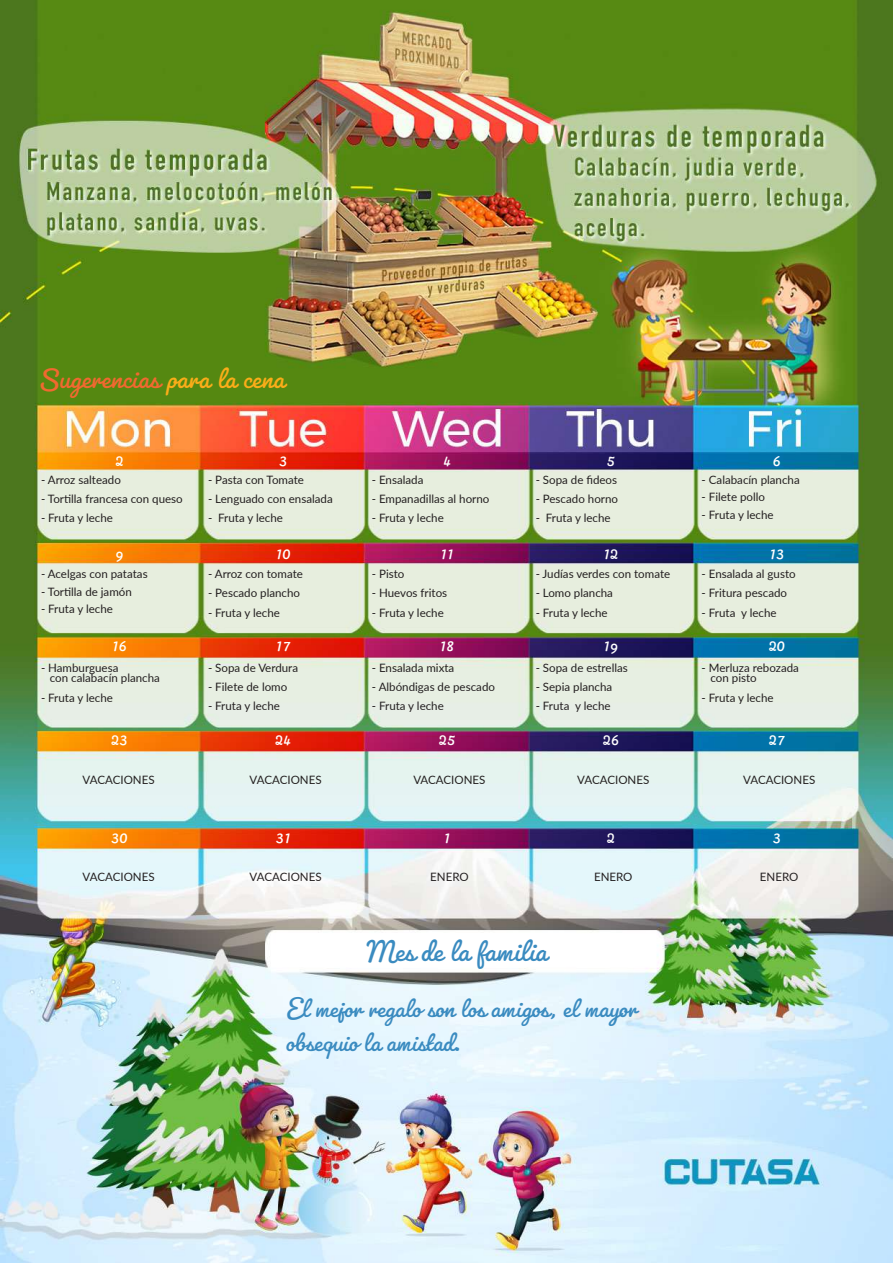
<style>
.page{position:relative;width:893px;height:1263px;background:#fff}
.page>*{position:absolute;margin:0;border:0;box-sizing:border-box;transform-origin:0 0}
.t1{font:33px "Pacifico";color:#3a8bc0}
.t2{font:31.5px "Pacifico";letter-spacing:.01em;color:#f16930}
.t3{font:28.5px/34.2px "Pacifico";color:#3a8bc0}
.t4{font:19.5px "Pacifico";color:#fff}
.t5{font:11.55px/10.8px "Lato";color:#231f20}
.s1{color:#faad19}
</style>
<div class="page">
<img style="left:0;top:0;width:893px;height:1263px">
<h2 class="t2" style="left:39px;top:359px;width:247px">Sugerencias <span class="s1">para la cena</span></h2>
<h3 class="t4" style="left:115px;top:447px;width:10px">2</h3>
<h3 class="t4" style="left:279px;top:447px;width:10px">3</h3>
<h3 class="t4" style="left:443px;top:447px;width:10px">4</h3>
<h3 class="t4" style="left:606px;top:447px;width:10px">5</h3>
<p class="t5" style="left:41px;top:474px;width:81px">- Arroz salteado</p>
<p class="t5" style="left:41px;top:493px;width:143px">- Tortilla francesa con queso</p>
<p class="t5" style="left:41px;top:512px;width:73px">- Fruta y leche</p>
<p class="t5" style="left:208px;top:474px;width:97px">- Pasta con Tomate</p>
<p class="t5" style="left:208px;top:493px;width:126px">- Lenguado con ensalada</p>
<p class="t5" style="left:208px;top:512px;width:76px">- Fruta y leche</p>
<p class="t5" style="left:372px;top:474px;width:53px">- Ensalada</p>
<p class="t5" style="left:372px;top:493px;width:119px">- Empanadillas al horno</p>
<p class="t5" style="left:372px;top:512px;width:73px">- Fruta y leche</p>
<p class="t5" style="left:536px;top:474px;width:83px">- Sopa de fideos</p>
<p class="t5" style="left:536px;top:493px;width:84px">- Pescado horno</p>
<p class="t5" style="left:536px;top:512px;width:76px">- Fruta y leche</p>
<h3 class="t4" style="left:773px;top:447px;width:9px">6</h3>
<p class="t5" style="left:702px;top:474px;width:100px">- Calabacín plancha</p>
<p class="t5" style="left:702px;top:491px;width:65px">- Filete pollo</p>
<p class="t5" style="left:702px;top:509px;width:73px">- Fruta y leche</p>
<h3 class="t4" style="left:115px;top:541px;width:10px">9</h3>
<h3 class="t4" style="left:276px;top:541px;width:16px">10</h3>
<h3 class="t4" style="left:440px;top:541px;width:14px">11</h3>
<h3 class="t4" style="left:603px;top:541px;width:16px">12</h3>
<h3 class="t4" style="left:769px;top:541px;width:16px">13</h3>
<p class="t5" style="left:41px;top:568px;width:108px">- Acelgas con patatas</p>
<p class="t5" style="left:41px;top:585px;width:92px">- Tortilla de jamón</p>
<p class="t5" style="left:41px;top:603px;width:73px">- Fruta y leche</p>
<p class="t5" style="left:208px;top:568px;width:96px">- Arroz con tomate</p>
<p class="t5" style="left:208px;top:587px;width:94px">- Pescado plancho</p>
<p class="t5" style="left:208px;top:607px;width:73px">- Fruta y leche</p>
<p class="t5" style="left:372px;top:568px;width:34px">- Pisto</p>
<p class="t5" style="left:372px;top:587px;width:77px">- Huevos fritos</p>
<p class="t5" style="left:372px;top:607px;width:73px">- Fruta y leche</p>
<p class="t5" style="left:536px;top:568px;width:136px">- Judías verdes con tomate</p>
<p class="t5" style="left:536px;top:587px;width:79px">- Lomo plancha</p>
<p class="t5" style="left:536px;top:607px;width:73px">- Fruta y leche</p>
<p class="t5" style="left:702px;top:568px;width:96px">- Ensalada al gusto</p>
<p class="t5" style="left:702px;top:587px;width:87px">- Fritura pescado</p>
<p class="t5" style="left:702px;top:607px;width:76px">- Fruta y leche</p>
<h3 class="t4" style="left:112px;top:633px;width:16px">16</h3>
<h3 class="t4" style="left:276px;top:633px;width:16px">17</h3>
<h3 class="t4" style="left:439px;top:633px;width:16px">18</h3>
<h3 class="t4" style="left:603px;top:633px;width:16px">19</h3>
<h3 class="t4" style="left:768px;top:633px;width:18px">20</h3>
<p class="t5" style="left:50px;top:661px;width:112px;text-indent:-9px">- Hamburguesa<br>con calabacín plancha</p>
<p class="t5" style="left:41px;top:692px;width:73px">- Fruta y leche</p>
<p class="t5" style="left:208px;top:661px;width:92px">- Sopa de Verdura</p>
<p class="t5" style="left:208px;top:681px;width:81px">- Filete de lomo</p>
<p class="t5" style="left:208px;top:700px;width:73px">- Fruta y leche</p>
<p class="t5" style="left:372px;top:661px;width:84px">- Ensalada mixta</p>
<p class="t5" style="left:372px;top:681px;width:125px">- Albóndigas de pescado</p>
<p class="t5" style="left:372px;top:700px;width:73px">- Fruta y leche</p>
<p class="t5" style="left:536px;top:661px;width:94px">- Sopa de estrellas</p>
<p class="t5" style="left:536px;top:681px;width:78px">- Sepia plancha</p>
<p class="t5" style="left:536px;top:700px;width:76px">- Fruta y leche</p>
<p class="t5" style="left:710px;top:661px;width:90px;text-indent:-9px">- Merluza rebozada con pisto</p>
<p class="t5" style="left:702px;top:692px;width:73px">- Fruta y leche</p>
<h3 class="t4" style="left:111px;top:727px;width:18px">23</h3>
<h3 class="t4" style="left:275px;top:727px;width:18px">24</h3>
<h3 class="t4" style="left:439px;top:727px;width:18px">25</h3>
<h3 class="t4" style="left:603px;top:727px;width:17px">26</h3>
<h3 class="t4" style="left:768px;top:727px;width:18px">27</h3>
<p class="t5" style="left:83px;top:774px;width:74px">VACACIONES</p>
<p class="t5" style="left:250px;top:774px;width:74px">VACACIONES</p>
<p class="t5" style="left:413px;top:774px;width:74px">VACACIONES</p>
<p class="t5" style="left:577px;top:774px;width:74px">VACACIONES</p>
<p class="t5" style="left:743px;top:774px;width:74px">VACACIONES</p>
<h3 class="t4" style="left:111px;top:825px;width:18px">30</h3>
<h3 class="t4" style="left:276px;top:825px;width:16px">31</h3>
<h3 class="t4" style="left:443px;top:825px;width:8px">1</h3>
<h3 class="t4" style="left:606px;top:825px;width:10px">2</h3>
<h3 class="t4" style="left:772px;top:824px;width:10px">3</h3>
<p class="t5" style="left:83px;top:871px;width:74px">VACACIONES</p>
<p class="t5" style="left:250px;top:871px;width:74px">VACACIONES</p>
<p class="t5" style="left:430px;top:871px;width:40px">ENERO</p>
<h1 class="t1" style="left:367px;top:930px;width:182px">Mes de la familia</h1>
<p class="t5" style="left:594px;top:871px;width:40px">ENERO</p>
<p class="t5" style="left:760px;top:871px;width:40px">ENERO</p>
<h3 class="t3" style="left:286px;top:990px;width:352px">El mejor regalo son los amigos, el mayor obsequio la amistad.</h3>
</div>
